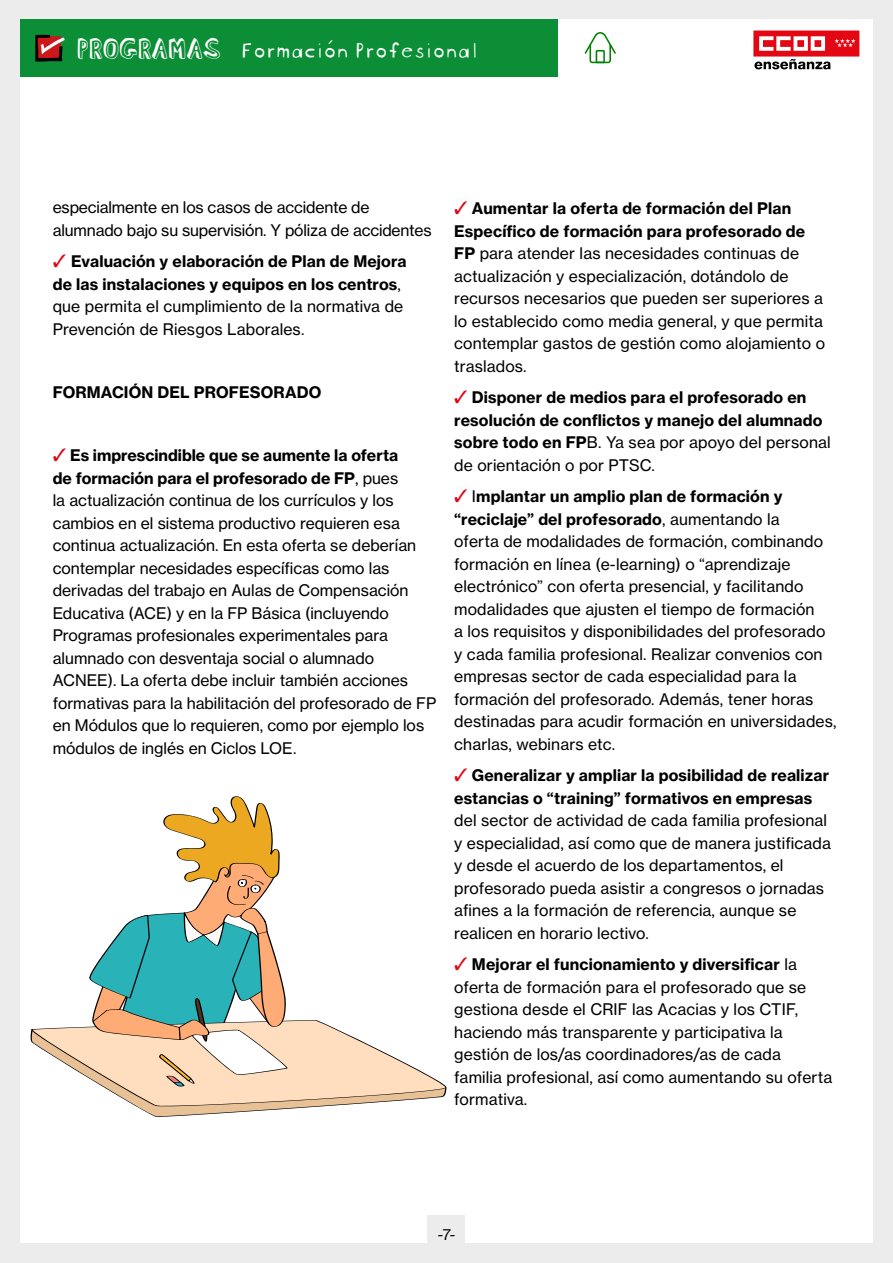
<style>
.page{position:relative;width:893px;height:1263px;background:#fff}
.page>*{position:absolute;margin:0;border:0;box-sizing:border-box;transform-origin:0 0}
.t1{font:22.5px "Blockhead Unplugged";color:#fff}
.t2{font:15.75px/22.5px "Volta Modern Text 55 Roman";letter-spacing:.01em;color:#000}
.t3{font:700 15.75px/22.5px "Volta Modern Text 75";letter-spacing:.01em;color:#000}
.t4{font:15.75px/22.5px "Volta Modern Text 55 Roman";letter-spacing:-.01em;color:#000}
.t5{font:15.75px "Volta Modern Display 55 Roman";color:#000}
.s1{font-family:"Blockhead Dark Side";font-size:27.6px}
.s2{color:#e30613}
.s3{font-family:"Volta Modern Text 55 Roman";font-weight:400}
.s4{font-family:"Volta Modern Text 75";font-weight:700}
</style>
<div class="page">
<div style="left:0;top:0;width:20px;height:1263px;background:#ececec"></div>
<div style="left:873px;top:0;width:20px;height:1263px;background:#ececec"></div>
<div style="left:4px;top:1243px;width:889px;height:20px;background:#ececec"></div>
<div style="left:4px;top:0;width:889px;height:19px;background:#ececec"></div>
<div style="left:20px;top:19px;width:537px;height:57px;background:#0b8e36"></div>
<svg style="left:753px;top:31px;width:106px;height:38px"></svg>
<svg style="left:585px;top:32px;width:31px;height:31px"></svg>
<div style="left:428px;top:1215px;width:37px;height:38px;background:#ececec"></div>
<svg style="left:35px;top:35px;width:30px;height:27px"></svg>
<svg style="left:30px;top:796px;width:417px;height:321px"></svg>
<h1 class="t1" style="left:77px;top:31px;width:402px"><span class="s1">PROGRAMAS</span> Formación Profesional</h1>
<p class="t4" style="left:53px;top:196px;width:380px">especialmente en los casos de accidente de alumnado bajo su supervisión. Y póliza de accidentes</p>
<p class="t3" style="left:53px;top:250px;width:355px"><span class="s2">✓</span> Evaluación y elaboración de Plan de Mejora de las instalaciones y equipos en los centros<span class="s3">,</span></p>
<p class="t2" style="left:53px;top:295px;width:352px">que permita el cumplimiento de la normativa de<br>Prevención de Riesgos Laborales.</p>
<p class="t3" style="left:53px;top:381px;width:270px">FORMACIÓN DEL PROFESORADO</p>
<p class="t3" style="left:53px;top:444px;width:347px"><span class="s2">✓</span> Es imprescindible que se aumente la oferta de formación para el profesorado de FP<span class="s3">, pues</span></p>
<p class="t2" style="left:53px;top:489px;width:385px">la actualización continua de los currículos y los cambios en el sistema productivo requieren esa continua actualización. En esta oferta se deberían contemplar necesidades específicas como las derivadas del trabajo en Aulas de Compensación Educativa (ACE) y en la FP Básica (incluyendo Programas profesionales experimentales para alumnado con desventaja social o alumnado ACNEE). La oferta debe incluir también acciones formativas para la habilitación del profesorado de FP en Módulos que lo requieren, como por ejemplo los módulos de inglés en Ciclos LOE.</p>
<p class="t3" style="left:454px;top:197px;width:352px"><span class="s2">✓</span> Aumentar la oferta de formación del Plan<br>Específico de formación para profesorado de</p>
<p class="t2" style="left:454px;top:242px;width:372px"><span class="s4">FP</span> para atender las necesidades continuas de actualización y especialización, dotándolo de recursos necesarios que pueden ser superiores a lo establecido como media general, y que permita contemplar gastos de gestión como alojamiento o traslados.</p>
<p class="t3" style="left:454px;top:386px;width:370px"><span class="s2">✓</span> Disponer de medios para el profesorado en resolución de conflictos y manejo del alumnado</p>
<p class="t2" style="left:454px;top:431px;width:378px"><span class="s4">sobre todo en FP</span>B. Ya sea por apoyo del personal de orientación o por PTSC.</p>
<p class="t3" style="left:454px;top:485px;width:330px"><span class="s2">✓</span> <span class="s3">I</span>mplantar un amplio plan de formación y “reciclaje” del profesorado<span class="s3">, aumentando la</span></p>
<p class="t2" style="left:454px;top:530px;width:384px">oferta de modalidades de formación, combinando formación en línea (e-learning) o “aprendizaje electrónico” con oferta presencial, y facilitando modalidades que ajusten el tiempo de formación<br>a los requisitos y disponibilidades del profesorado y cada familia profesional. Realizar convenios con empresas sector de cada especialidad para la formación del profesorado. Además, tener horas destinadas para acudir formación en universidades, charlas, webinars etc.</p>
<p class="t3" style="left:454px;top:764px;width:377px"><span class="s2">✓</span> Generalizar y ampliar la posibilidad de realizar estancias o “training” formativos en empresas</p>
<p class="t2" style="left:454px;top:809px;width:378px">del sector de actividad de cada familia profesional y especialidad, así como que de manera justificada y desde el acuerdo de los departamentos, el profesorado pueda asistir a congresos o jornadas afines a la formación de referencia, aunque se realicen en horario lectivo.</p>
<p class="t3" style="left:454px;top:953px;width:344px"><span class="s2">✓</span> Mejorar el funcionamiento y diversificar <span class="s3">la</span></p>
<p class="t2" style="left:454px;top:976px;width:379px">oferta de formación para el profesorado que se gestiona desde el CRIF las Acacias y los CTIF, haciendo más transparente y participativa la gestión de los/as coordinadores/as de cada familia profesional, así como aumentando su oferta formativa.</p>
<p class="t5" style="left:438px;top:1225px;width:19px">-7-</p>
</div>
